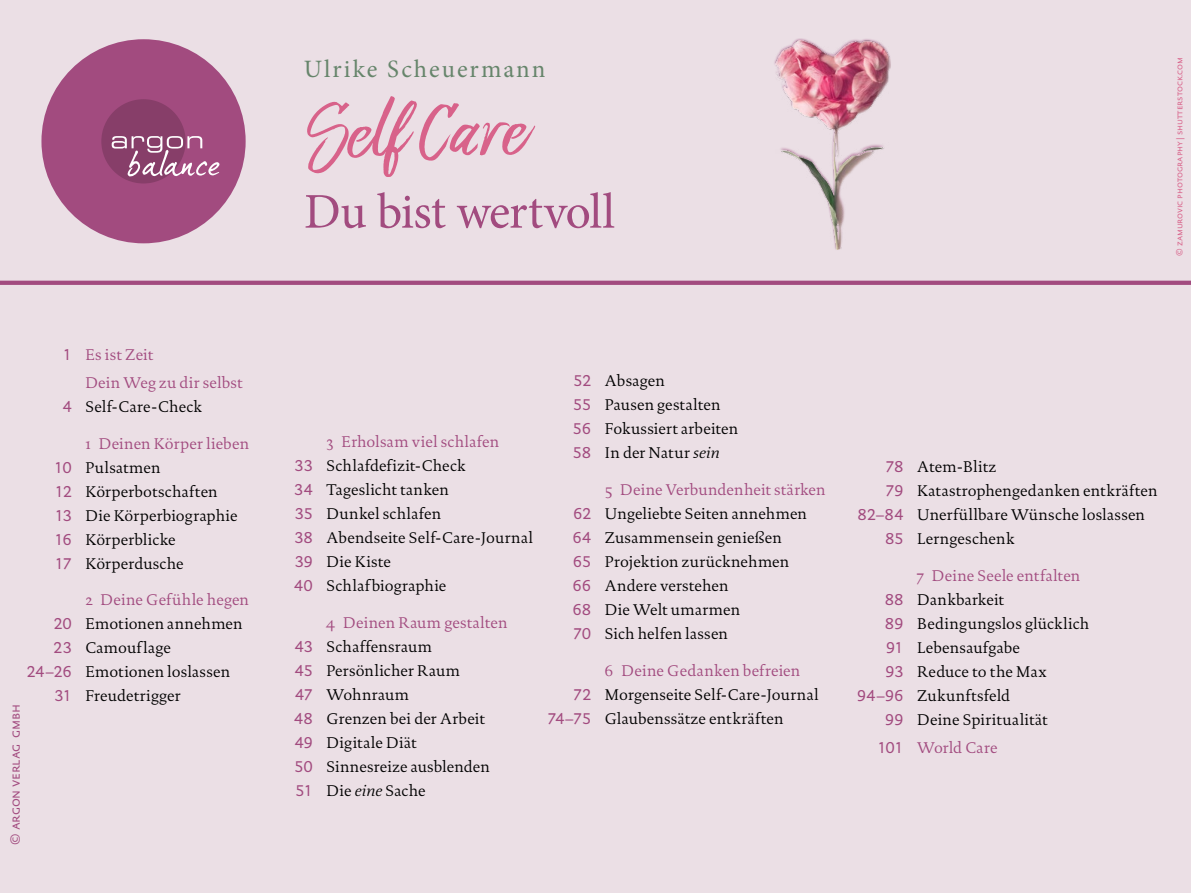
<style>
.page{position:relative;width:1191px;height:893px;background:#ebdfe5}
.page>*{position:absolute;margin:0;border:0;box-sizing:border-box;transform-origin:0 0}
.t1{font:49.95px "Minion Pro";letter-spacing:-.015em;color:#a24b7f}
.t2{font:25.05px "Minion Pro";letter-spacing:.08em;color:#66856b}
.U3_Inhalt{font:300 15.75px "Argon Documenta";letter-spacing:.01em;color:#000}
.U3_Inhalt-2{font:300 15.75px "Argon Documenta";letter-spacing:.01em;color:#a24b7f}
.BU{font:13.5px "Argon Documenta Sans SC";letter-spacing:-.015em;color:#a24b7f}
.t3{font:9px "Argon Documenta Sans SC";letter-spacing:-.01em;color:#d8628a}
.s1{font-family:"Argon Documenta Sans TF";font-weight:400}
.s2{font-family:"Argon Documenta Sans TF";font-weight:400;color:#a24b7f}
.s3{font-style:italic}
</style>
<div class="page">
<hr style="left:0;top:281px;width:1191px;height:4px;background:#a24b7f">
<div style="left:41px;top:39px;width:205px;height:204px;background:#a24b7f;border-radius:50%"></div>
<div style="left:101px;top:99px;width:85px;height:84px;background:#873e69;border-radius:50%"></div>
<svg style="left:112px;top:136px;width:107px;height:40px"></svg>
<svg style="left:307px;top:96px;width:228px;height:81px"></svg>
<div style="left:773px;top:38px;width:118px;height:213px;background:#a24b7f;opacity:.47"></div>
<img style="left:775px;top:40px;width:115px;height:210px">
<p class="U3_Inhalt-2" style="left:62px;top:345px;width:92px"><span class="s1">1</span> Es ist Zeit</p>
<p class="U3_Inhalt-2" style="left:85px;top:373px;width:159px">Dein Weg zu dir selbst</p>
<p class="U3_Inhalt" style="left:62px;top:397px;width:141px"><span class="s2">4</span> Self-Care-Check</p>
<p class="U3_Inhalt-2" style="left:85px;top:434px;width:165px">1 Deinen Körper lieben</p>
<p class="U3_Inhalt" style="left:54px;top:458px;width:108px"><span class="s2">10</span> Pulsatmen</p>
<p class="U3_Inhalt" style="left:54px;top:482px;width:165px"><span class="s2">12</span> Körperbotschaften</p>
<p class="U3_Inhalt" style="left:54px;top:506px;width:185px"><span class="s2">13</span> Die Körperbiographie</p>
<p class="U3_Inhalt" style="left:54px;top:530px;width:123px"><span class="s2">16</span> Körperblicke</p>
<p class="U3_Inhalt" style="left:55px;top:554px;width:131px"><span class="s2">17</span> Körperdusche</p>
<p class="U3_Inhalt-2" style="left:85px;top:590px;width:165px">2 Deine Gefühle hegen</p>
<p class="U3_Inhalt" style="left:53px;top:614px;width:191px"><span class="s2">20</span> Emotionen annehmen</p>
<p class="U3_Inhalt" style="left:53px;top:638px;width:120px"><span class="s2">23</span> Camouflage</p>
<p class="U3_Inhalt" style="left:26px;top:662px;width:205px"><span class="s2">24–26</span> Emotionen loslassen</p>
<p class="U3_Inhalt" style="left:54px;top:686px;width:128px"><span class="s2">31</span> Freudetrigger</p>
<p class="BU" style="left:7px;top:845px;width:142px;rotate:-90deg">© argon verlag gmbh</p>
<p class="t2" style="left:304px;top:52px;width:243px">Ulrike Scheuermann</p>
<p class="t1" style="left:304px;top:178px;width:312px">Du bist wertvoll</p>
<p class="t3" style="left:1174px;top:256px;width:200px;rotate:-90deg">© zamurovic photography | shutterstock.com</p>
<p class="U3_Inhalt-2" style="left:326px;top:432px;width:174px">3 Erholsam viel schlafen</p>
<p class="U3_Inhalt" style="left:294px;top:456px;width:173px"><span class="s2">33</span> Schlafdefizit-Check</p>
<p class="U3_Inhalt" style="left:294px;top:480px;width:156px"><span class="s2">34</span> Tageslicht tanken</p>
<p class="U3_Inhalt" style="left:294px;top:504px;width:148px"><span class="s2">35</span> Dunkel schlafen</p>
<p class="U3_Inhalt" style="left:294px;top:528px;width:240px"><span class="s2">38</span> Abendseite Self-Care-Journal</p>
<p class="U3_Inhalt" style="left:294px;top:552px;width:98px"><span class="s2">39</span> Die Kiste</p>
<p class="U3_Inhalt" style="left:294px;top:576px;width:154px"><span class="s2">40</span> Schlafbiographie</p>
<p class="U3_Inhalt-2" style="left:326px;top:613px;width:183px">4 Deinen Raum gestalten</p>
<p class="U3_Inhalt" style="left:294px;top:637px;width:139px"><span class="s2">43</span> Schaffensraum</p>
<p class="U3_Inhalt" style="left:294px;top:661px;width:167px"><span class="s2">45</span> Persönlicher Raum</p>
<p class="U3_Inhalt" style="left:295px;top:685px;width:116px"><span class="s2">47</span> Wohnraum</p>
<p class="U3_Inhalt" style="left:294px;top:709px;width:193px"><span class="s2">48</span> Grenzen bei der Arbeit</p>
<p class="U3_Inhalt" style="left:294px;top:733px;width:124px"><span class="s2">49</span> Digitale Diät</p>
<p class="U3_Inhalt" style="left:294px;top:757px;width:197px"><span class="s2">50</span> Sinnesreize ausblenden</p>
<p class="U3_Inhalt" style="left:295px;top:781px;width:132px"><span class="s2">51</span> Die <span class="s3">eine</span> Sache</p>
<p class="U3_Inhalt" style="left:573px;top:371px;width:93px"><span class="s2">52</span> Absagen</p>
<p class="U3_Inhalt" style="left:573px;top:395px;width:149px"><span class="s2">55</span> Pausen gestalten</p>
<p class="U3_Inhalt" style="left:572px;top:419px;width:167px"><span class="s2">56</span> Fokussiert arbeiten</p>
<p class="U3_Inhalt" style="left:572px;top:443px;width:149px"><span class="s2">58</span> In der Natur <span class="s3">sein</span></p>
<p class="U3_Inhalt-2" style="left:605px;top:480px;width:222px">5 Deine Verbundenheit stärken</p>
<p class="U3_Inhalt" style="left:573px;top:504px;width:235px"><span class="s2">62</span> Ungeliebte Seiten annehmen</p>
<p class="U3_Inhalt" style="left:572px;top:528px;width:211px"><span class="s2">64</span> Zusammensein genießen</p>
<p class="U3_Inhalt" style="left:573px;top:552px;width:218px"><span class="s2">65</span> Projektion zurücknehmen</p>
<p class="U3_Inhalt" style="left:572px;top:576px;width:157px"><span class="s2">66</span> Andere verstehen</p>
<p class="U3_Inhalt" style="left:572px;top:600px;width:169px"><span class="s2">68</span> Die Welt umarmen</p>
<p class="U3_Inhalt" style="left:573px;top:624px;width:157px"><span class="s2">70</span> Sich helfen lassen</p>
<p class="U3_Inhalt-2" style="left:605px;top:661px;width:197px">6 Deine Gedanken befreien</p>
<p class="U3_Inhalt" style="left:573px;top:685px;width:247px"><span class="s2">72</span> Morgenseite Self-Care-Journal</p>
<p class="U3_Inhalt" style="left:547px;top:709px;width:238px"><span class="s2">74–75</span> Glaubenssätze entkräften</p>
<p class="U3_Inhalt" style="left:885px;top:457px;width:113px"><span class="s2">78</span> Atem-Blitz</p>
<p class="U3_Inhalt" style="left:885px;top:481px;width:274px"><span class="s2">79</span> Katastrophengedanken entkräften</p>
<p class="U3_Inhalt" style="left:857px;top:505px;width:289px"><span class="s2">82–84</span> Unerfüllbare Wünsche loslassen</p>
<p class="U3_Inhalt" style="left:885px;top:529px;width:131px"><span class="s2">85</span> Lerngeschenk</p>
<p class="U3_Inhalt-2" style="left:917px;top:566px;width:165px">7 Deine Seele entfalten</p>
<p class="U3_Inhalt" style="left:884px;top:590px;width:121px"><span class="s2">88</span> Dankbarkeit</p>
<p class="U3_Inhalt" style="left:885px;top:614px;width:206px"><span class="s2">89</span> Bedingungslos glücklich</p>
<p class="U3_Inhalt" style="left:885px;top:638px;width:136px"><span class="s2">91</span> Lebensaufgabe</p>
<p class="U3_Inhalt" style="left:885px;top:662px;width:163px"><span class="s2">93</span> Reduce to the Max</p>
<p class="U3_Inhalt" style="left:857px;top:686px;width:155px"><span class="s2">94–96</span> Zukunftsfeld</p>
<p class="U3_Inhalt" style="left:885px;top:710px;width:164px"><span class="s2">99</span> Deine Spiritualität</p>
<p class="U3_Inhalt-2" style="left:877px;top:738px;width:122px"><span class="s1">101</span> World Care</p>
</div>
